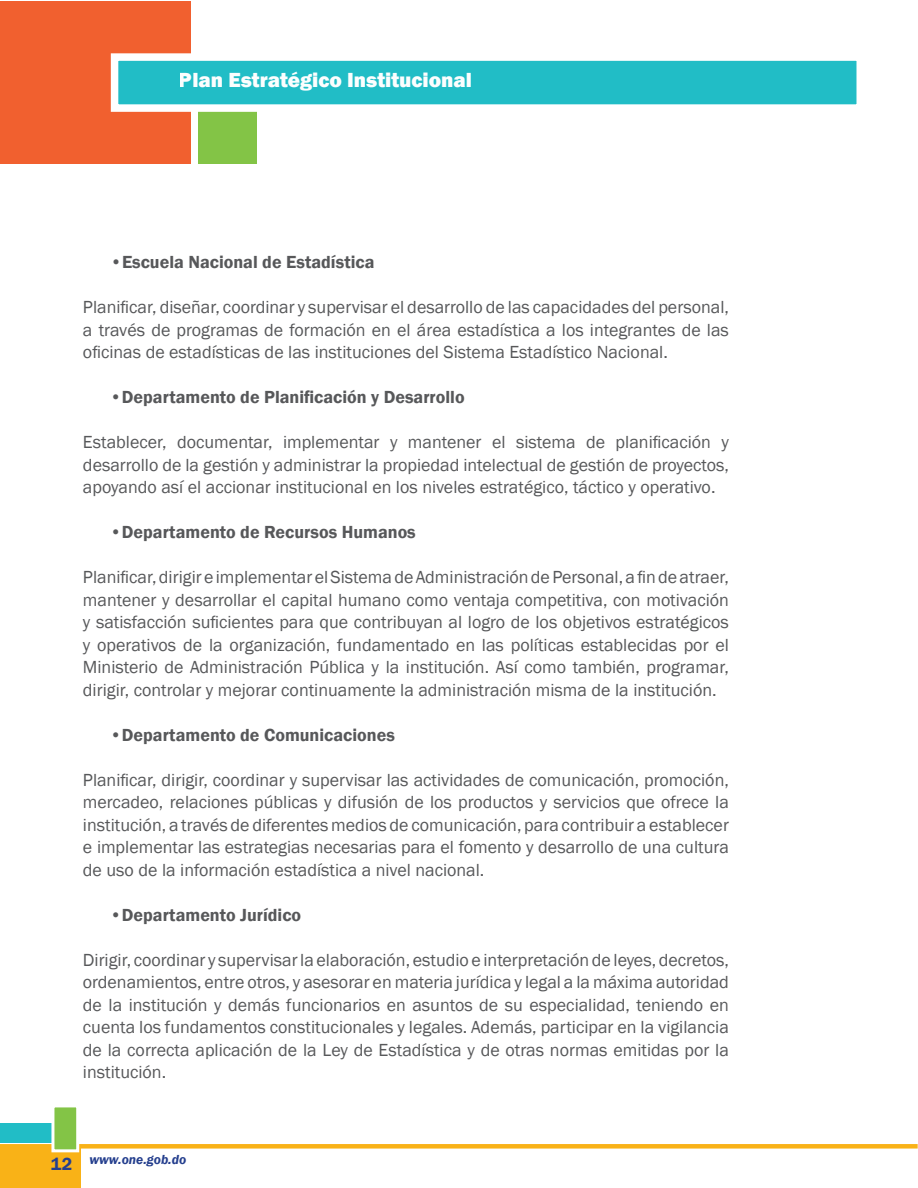
<style>
.page{position:relative;width:918px;height:1188px;background:#fff}
.page>*{position:absolute;margin:0;border:0;box-sizing:border-box;transform-origin:0 0}
.t1{font:800 21px "Franklin Gothic";color:#fff}
.t2{font:18px/22.5px "Franklin Gothic";color:#57585a;text-align:justify}
.t3{font:600 18px "Franklin Gothic";color:#57585a}
.t4{font:italic 600 13.5px "Franklin Gothic";color:#253f8e}
.s1{font-style:normal;font-size:18px}
</style>
<div class="page">
<div style="left:198px;top:83px;width:59px;height:81px;background:#83c446"></div>
<div style="left:0;top:1px;width:191px;height:162px;background:#f1602f"></div>
<div style="left:0;top:1144px;width:918px;height:5px;background:#f9b217"></div>
<div style="left:0;top:1147px;width:80px;height:41px;background:#f9b217"></div>
<div style="left:0;top:1123px;width:51px;height:20px;background:#21bdc6"></div>
<div style="left:51px;top:1104px;width:28px;height:48px;background:#83c446;border:3px solid #fff"></div>
<div style="left:111px;top:53px;width:753px;height:59px;background:#21bdc6;border:8px solid #fff"></div>
<p class="t1" style="left:179px;top:66px;width:295px">Plan Estratégico Institucional</p>
<p class="t3" style="left:110px;top:251px;width:266px">•Escuela Nacional de Estadística</p>
<p class="t2" style="left:83px;top:296px;width:648px">Planificar, diseñar, coordinar y supervisar el desarrollo de las capacidades del personal, a través de programas de formación en el área estadística a los integrantes de las oficinas de estadísticas de las instituciones del Sistema Estadístico Nacional.</p>
<p class="t3" style="left:110px;top:386px;width:356px">•Departamento de Planificación y Desarrollo</p>
<p class="t2" style="left:83px;top:431px;width:648px">Establecer, documentar, implementar y mantener el sistema de planificación y desarrollo de la gestión y administrar la propiedad intelectual de gestión de proyectos, apoyando así el accionar institucional en los niveles estratégico, táctico y operativo.</p>
<p class="t3" style="left:110px;top:521px;width:307px">•Departamento de Recursos Humanos</p>
<p class="t2" style="left:83px;top:566px;width:648px">Planificar, dirigir e implementar el Sistema de Administración de Personal, a fin de atraer, mantener y desarrollar el capital humano como ventaja competitiva, con motivación y satisfacción suficientes para que contribuyan al logro de los objetivos estratégicos y operativos de la organización, fundamentado en las políticas establecidas por el Ministerio de Administración Pública y la institución. Así como también, programar, dirigir, controlar y mejorar continuamente la administración misma de la institución.</p>
<p class="t3" style="left:110px;top:723px;width:286px">•Departamento de Comunicaciones</p>
<p class="t2" style="left:83px;top:769px;width:648px">Planificar, dirigir, coordinar y supervisar las actividades de comunicación, promoción, mercadeo, relaciones públicas y difusión de los productos y servicios que ofrece la institución, a través de diferentes medios de comunicación, para contribuir a establecer e implementar las estrategias necesarias para el fomento y desarrollo de una cultura de uso de la información estadística a nivel nacional.</p>
<p class="t3" style="left:110px;top:903px;width:193px">•Departamento Jurídico</p>
<p class="t2" style="left:83px;top:949px;width:648px">Dirigir, coordinar y supervisar la elaboración, estudio e interpretación de leyes, decretos, ordenamientos, entre otros, y asesorar en materia jurídica y legal a la máxima autoridad de la institución y demás funcionarios en asuntos de su especialidad, teniendo en cuenta los fundamentos constitucionales y legales. Además, participar en la vigilancia de la correcta aplicación de la Ley de Estadística y de otras normas emitidas por la institución.</p>
<p class="t4" style="left:51px;top:1151px;width:137px"><span class="s1">12</span> www.one.gob.do</p>
</div>
